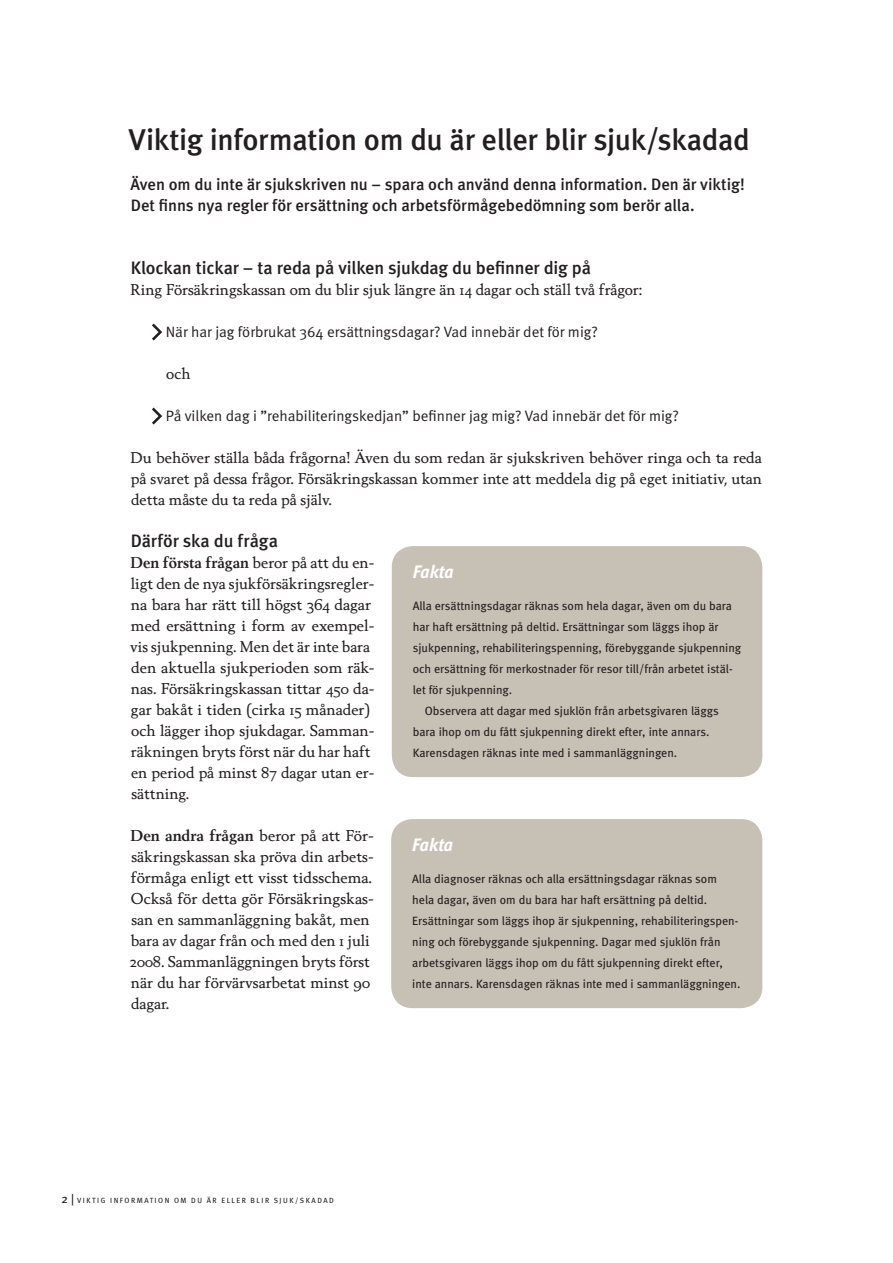
<style>
.page{position:relative;width:893px;height:1263px;background:#fff}
.page>*{position:absolute;margin:0;border:0;box-sizing:border-box;transform-origin:0 0}
.t1{font:500 30px "Meta";letter-spacing:-.01em;color:#231f20}
.t2{font:500 18px "Meta";letter-spacing:-.01em;color:#231f20}
.t3{font:italic 700 18px "Meta";color:#fff}
.t4{font:500 16.5px/21px "Meta";letter-spacing:-.005em;color:#231f20}
.t5{font:15px/21px "Berling Nova Text Pro";color:#231f20}
.t6{font:15px "Meta Normal";color:#231f20}
.t7{font:12px/21px "Meta";color:#231f20}
.t8{font:7.5px "Meta";letter-spacing:.2em;color:#231f20}
.s1{font-weight:700}
.s2{font-family:"Meta Book Caps";font-size:12px}
</style>
<div class="page">
<svg style="left:152px;top:323px;width:10px;height:18px"></svg>
<svg style="left:152px;top:407px;width:10px;height:18px"></svg>
<div style="left:392px;top:546px;width:370px;height:231px;background:#c7c0b5;border-radius:21px"></div>
<div style="left:391px;top:819px;width:371px;height:189px;background:#c7c0b5;border-radius:21px"></div>
<h1 class="t1" style="left:129px;top:122px;width:622px">Viktig information om du är eller blir sjuk/skadad</h1>
<p class="t4" style="left:131px;top:173px;width:616px">Även om du inte är sjukskriven nu – spara och använd denna information. Den är viktig!<br>Det finns nya regler för ersättning och arbetsförmågebedömning som berör alla.</p>
<p class="t2" style="left:131px;top:257px;width:462px">Klockan tickar – ta reda på vilken sjukdag du befinner dig på</p>
<p class="t5" style="left:131px;top:278px;width:513px">Ring Försäkringskassan om du blir sjuk längre än 14 dagar och ställ två frågor:</p>
<p class="t6" style="left:166px;top:323px;width:434px">När har jag förbrukat 364 ersättningsdagar? Vad innebär det för mig?</p>
<p class="t5" style="left:166px;top:362px;width:26px">och</p>
<p class="t6" style="left:166px;top:407px;width:515px">På vilken dag i ”rehabiliteringskedjan” befinner jag mig? Vad innebär det för mig?</p>
<p class="t5" style="left:131px;top:446px;width:633px;text-align:justify">Du behöver ställa båda frågorna! Även du som redan är sjukskriven behöver ringa och ta reda på svaret på dessa frågor. Försäkringskassan kommer inte att meddela dig på eget initiativ, utan detta måste du ta reda på själv.</p>
<p class="t2" style="left:131px;top:530px;width:149px">Därför ska du fråga</p>
<p class="t5" style="left:130px;top:551px;width:246px"><span class="s1">Den första frågan</span> beror på att du en&shy;ligt den de nya sjukförsäkringsregler&shy;na bara har rätt till högst 364 dagar med ersättning i form av exempel&shy;vis sjukpenning. Men det är inte bara den aktuella sjukperioden som räk&shy;nas. Försäkringskassan tittar 450 da&shy;gar bakåt i tiden (cirka 15 månader) och lägger ihop sjukdagar. Samman&shy;räkningen bryts först när du har haft en period på minst 87 dagar utan er&shy;sättning.</p>
<p class="t5" style="left:130px;top:824px;width:245px"><span class="s1">Den andra frågan</span> beror på att För&shy;säkringskassan ska pröva din arbets&shy;förmåga enligt ett visst tidsschema.<br>Också för detta gör Försäkringskas&shy;san en sammanläggning bakåt, men bara av dagar från och med den 1 juli<br>2008. Sammanläggningen bryts först när du har förvärvsarbetat minst 90 dagar.</p>
<p class="t3" style="left:413px;top:561px;width:42px">Fakta</p>
<p class="t7" style="left:413px;top:595px;width:321px">Alla ersättningsdagar räknas som hela dagar, även om du bara</p>
<p class="t7" style="left:413px;top:616px;width:307px">har haft ersättning på deltid. Ersättningar som läggs ihop är</p>
<p class="t7" style="left:413px;top:637px;width:330px">sjukpenning, rehabiliteringspenning, förebyggande sjukpenning</p>
<p class="t7" style="left:413px;top:658px;width:321px">och ersättning för merkostnader för resor till/från arbetet istäl-</p>
<p class="t7" style="left:413px;top:679px;width:101px">let för sjukpenning.</p>
<p class="t7" style="left:425px;top:700px;width:295px">Observera att dagar med sjuklön från arbetsgivaren läggs</p>
<p class="t7" style="left:413px;top:721px;width:298px">bara ihop om du fått sjukpenning direkt efter, inte annars.</p>
<p class="t7" style="left:413px;top:742px;width:266px">Karensdagen räknas inte med i sammanläggningen.</p>
<p class="t3" style="left:412px;top:834px;width:42px">Fakta</p>
<p class="t7" style="left:412px;top:868px;width:330px">Alla diagnoser räknas och alla ersättningsdagar räknas som hela dagar, även om du bara har haft ersättning på deltid.<br>Ersättningar som läggs ihop är sjukpenning, rehabiliteringspen&shy;ning och förebyggande sjukpenning. Dagar med sjuklön från arbetsgivaren läggs ihop om du fått sjukpenning direkt efter, inte annars. Karensdagen räknas inte med i sammanläggningen.</p>
<p class="t8" style="left:62px;top:1196px;width:274px"><span class="s2">2 |</span> Viktig information om du är eller blir sjuk/skadad</p>
</div>
